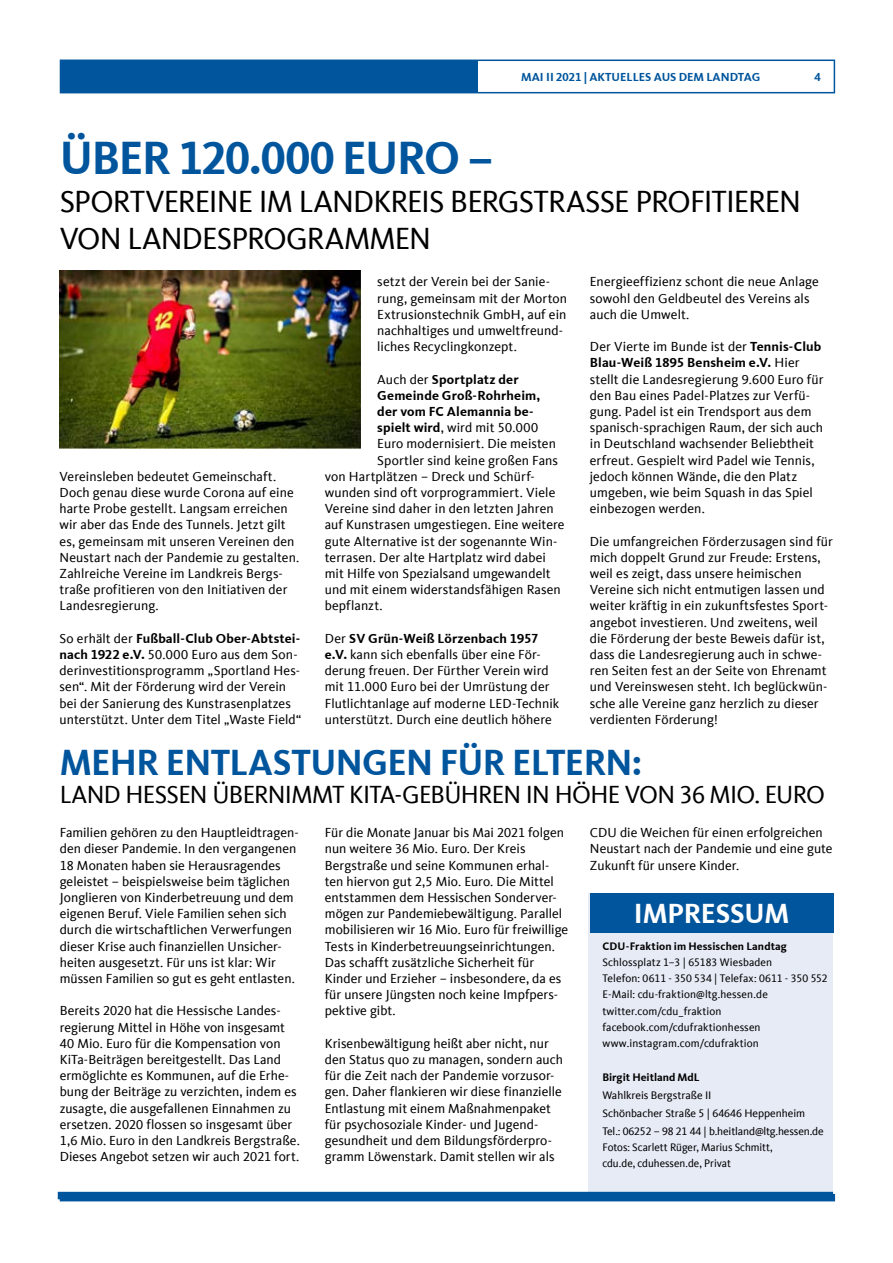
<style>
.page{position:relative;width:893px;height:1263px;background:#fff}
.page>*{position:absolute;margin:0;border:0;box-sizing:border-box;transform-origin:0 0}
.t1{font:700 48px "CDU Kievit Tab";letter-spacing:-.025em;color:#00559d}
.t2{font:700 37.5px "CDU Kievit Tab";letter-spacing:-.015em;color:#00559d}
.t3{font:31.5px/37.5px "CDU Kievit Tab";letter-spacing:-.03em;color:#000}
.t4{font:700 28.5px "CDU Kievit Tab";letter-spacing:-.01em;color:#fff}
.t5{font:25.5px "CDU Kievit Tab";letter-spacing:-.03em;color:#000}
.t6{font:13.5px/16.2px "CDU Kievit Tab";letter-spacing:.005em;color:#000}
.t7{font:700 13.5px "CDU Kievit Tab";letter-spacing:.01em;color:#000}
.t8{font:700 12px "CDU Kievit Tab";color:#00559d}
.t9{font:11.25px/16.4px "CDU Kievit Tab";color:#000}
.t10{font:700 11.25px "CDU Kievit Tab";letter-spacing:.01em;color:#000}
.s1{font-weight:700}
.s2{font-weight:400}
</style>
<div class="page">
<div style="left:589px;top:894px;width:244px;height:300px;background:#e7ebf6"></div>
<div style="left:590px;top:893px;width:243px;height:40px;background:#00559d"></div>
<div style="left:58px;top:1192px;width:775px;height:7px;background:#00559d"></div>
<div style="left:60px;top:1194px;width:775px;height:7px;background:#00559d"></div>
<div style="left:60px;top:60px;width:775px;height:33px;border:2px solid #00559d"></div>
<div style="left:61px;top:60px;width:416px;height:32px;background:#00559d"></div>
<img style="left:60px;top:270px;width:300px;height:178px">
<p class="t8" style="left:521px;top:70px;width:241px">MAI II 2021 | AKTUELLES AUS DEM LANDTAG</p>
<p class="t8" style="left:815px;top:70px;width:8px">4</p>
<h1 class="t1" style="left:60px;top:130px;width:435px">ÜBER 120.000 EURO –</h1>
<h3 class="t3" style="left:60px;top:183px;width:743px">SPORTVEREINE IM LANDKREIS BERGSTRASSE PROFITIEREN<br>VON LANDESPROGRAMMEN</h3>
<p class="t6" style="left:590px;top:274px;width:231px">Energieeffizienz schont die neue Anlage sowohl den Geldbeutel des Vereins als auch die Umwelt.</p>
<p class="t6" style="left:590px;top:339px;width:235px">Der Vierte im Bunde ist der <span class="s1">Tennis-Club Blau-Weiß 1895 Bensheim e.V.</span> Hier stellt die Landesregierung 9.600 Euro für den Bau eines Padel-Platzes zur Verfü&shy;gung. Padel ist ein Trendsport aus dem spanisch-sprachigen Raum, der sich auch in Deutschland wachsender Beliebtheit erfreut. Gespielt wird Padel wie Tennis, jedoch können Wände, die den Platz umgeben, wie beim Squash in das Spiel einbezogen werden.</p>
<p class="t6" style="left:590px;top:533px;width:245px">Die umfangreichen Förderzusagen sind für mich doppelt Grund zur Freude: Erstens, weil es zeigt, dass unsere heimischen Vereine sich nicht entmutigen lassen und weiter kräftig in ein zukunftsfestes Sport&shy;angebot investieren. Und zweitens, weil die Förderung der beste Beweis dafür ist, dass die Landesregierung auch in schwe&shy;ren Seiten fest an der Seite von Ehrenamt und Vereinswesen steht. Ich beglückwün&shy;sche alle Vereine ganz herzlich zu dieser verdienten Förderung!</p>
<p class="t6" style="left:377px;top:274px;width:191px">setzt der Verein bei der Sanie&shy;rung, gemeinsam mit der Morton<br>Extrusionstechnik GmbH, auf ein nachhaltiges und umweltfreund&shy;liches Recyclingkonzept.</p>
<p class="t7" style="left:377px;top:371px;width:143px"><span class="s2">Auch der</span> Sportplatz der</p>
<p class="t7" style="left:377px;top:387px;width:165px">Gemeinde Groß-Rohrheim,</p>
<p class="t7" style="left:377px;top:403px;width:158px">der vom FC Alemannia be-</p>
<p class="t6" style="left:377px;top:420px;width:162px"><span class="s1">spielt wird</span>, wird mit 50.000</p>
<p class="t6" style="left:377px;top:436px;width:180px">Euro modernisiert. Die meisten</p>
<p class="t6" style="left:377px;top:452px;width:182px">Sportler sind keine großen Fans</p>
<p class="t6" style="left:325px;top:468px;width:211px">von Hartplätzen – Dreck und Schürf-</p>
<p class="t6" style="left:325px;top:484px;width:232px">wunden sind oft vorprogrammiert. Viele</p>
<p class="t6" style="left:325px;top:501px;width:230px">Vereine sind daher in den letzten Jahren</p>
<p class="t6" style="left:325px;top:517px;width:241px">auf Kunstrasen umgestiegen. Eine weitere</p>
<p class="t6" style="left:325px;top:533px;width:234px">gute Alternative ist der sogenannte Win-</p>
<p class="t6" style="left:325px;top:549px;width:223px">terrasen. Der alte Hartplatz wird dabei</p>
<p class="t6" style="left:325px;top:565px;width:227px">mit Hilfe von Spezialsand umgewandelt</p>
<p class="t6" style="left:325px;top:582px;width:238px">und mit einem widerstandsfähigen Rasen</p>
<p class="t6" style="left:325px;top:598px;width:59px">bepflanzt.</p>
<p class="t6" style="left:325px;top:630px;width:236px">Der <span class="s1">SV Grün-Weiß Lörzenbach 1957 e.V.</span> kann sich ebenfalls über eine För&shy;derung freuen. Der Fürther Verein wird mit 11.000 Euro bei der Umrüstung der Flutlichtanlage auf moderne LED-Technik unterstützt. Durch eine deutlich höhere</p>
<p class="t6" style="left:60px;top:468px;width:241px">Vereinsleben bedeutet Gemeinschaft.<br>Doch genau diese wurde Corona auf eine harte Probe gestellt. Langsam erreichen wir aber das Ende des Tunnels. Jetzt gilt es, gemeinsam mit unseren Vereinen den Neustart nach der Pandemie zu gestalten.<br>Zahlreiche Vereine im Landkreis Bergs&shy;traße profitieren von den Initiativen der Landesregierung.</p>
<p class="t6" style="left:60px;top:630px;width:243px">So erhält der <span class="s1">Fußball-Club Ober-Abtstei&shy;nach 1922 e.V.</span> 50.000 Euro aus dem Son&shy;derinvestitionsprogramm „Sportland Hes&shy;sen“. Mit der Förderung wird der Verein bei der Sanierung des Kunstrasenplatzes unterstützt. Unter dem Titel „Waste Field“</p>
<h2 class="t2" style="left:60px;top:740px;width:584px">MEHR ENTLASTUNGEN FÜR ELTERN:</h2>
<h3 class="t5" style="left:60px;top:780px;width:767px">LAND HESSEN ÜBERNIMMT KITA-GEBÜHREN IN HÖHE VON 36 MIO. EURO</h3>
<p class="t6" style="left:60px;top:825px;width:240px">Familien gehören zu den Hauptleidtragen&shy;den dieser Pandemie. In den vergangenen 18 Monaten haben sie Herausragendes geleistet – beispielsweise beim täglichen Jonglieren von Kinderbetreuung und dem eigenen Beruf. Viele Familien sehen sich durch die wirtschaftlichen Verwerfungen dieser Krise auch finanziellen Unsicher&shy;heiten ausgesetzt. Für uns ist klar: Wir müssen Familien so gut es geht entlasten.</p>
<p class="t6" style="left:60px;top:1003px;width:242px">Bereits 2020 hat die Hessische Landes&shy;regierung Mittel in Höhe von insgesamt 40 Mio. Euro für die Kompensation von KiTa-Beiträgen bereitgestellt. Das Land ermöglichte es Kommunen, auf die Erhe&shy;bung der Beiträge zu verzichten, indem es zusagte, die ausgefallenen Einnahmen zu ersetzen. 2020 flossen so insgesamt über 1,6 Mio. Euro in den Landkreis Bergstraße.<br>Dieses Angebot setzen wir auch 2021 fort.</p>
<p class="t6" style="left:590px;top:825px;width:244px">CDU die Weichen für einen erfolgreichen<br>Neustart nach der Pandemie und eine gute<br>Zukunft für unsere Kinder.</p>
<p class="t6" style="left:325px;top:825px;width:245px">Für die Monate Januar bis Mai 2021 folgen nun weitere 36 Mio. Euro. Der Kreis Bergstraße und seine Kommunen erhal&shy;ten hiervon gut 2,5 Mio. Euro. Die Mittel entstammen dem Hessischen Sonderver&shy;mögen zur Pandemiebewältigung. Parallel mobilisieren wir 16 Mio. Euro für freiwillige Tests in Kinderbetreuungseinrichtungen.<br>Das schafft zusätzliche Sicherheit für Kinder und Erzieher – insbesondere, da es für unsere Jüngsten noch keine Impfpers&shy;pektive gibt.</p>
<p class="t6" style="left:325px;top:1035px;width:240px">Krisenbewältigung heißt aber nicht, nur den Status quo zu managen, sondern auch für die Zeit nach der Pandemie vorzusor&shy;gen. Daher flankieren wir diese finanzielle Entlastung mit einem Maßnahmenpaket für psychosoziale Kinder- und Jugend&shy;gesundheit und dem Bildungsförderpro&shy;gramm Löwenstark. Damit stellen wir als</p>
<h3 class="t4" style="left:634px;top:897px;width:157px">IMPRESSUM</h3>
<p class="t10" style="left:602px;top:939px;width:186px">CDU-Fraktion im Hessischen Landtag</p>
<p class="t9" style="left:602px;top:954px;width:227px">Schlossplatz 1–3 | 65183 Wiesbaden<br>Telefon: 0611 - 350 534 | Telefax: 0611 - 350 552<br>E-Mail: cdu-fraktion@ltg.hessen.de twitter.com/cdu_fraktion facebook.com/cdufraktionhessen www.instagram.com/cdufraktion</p>
<p class="t10" style="left:602px;top:1071px;width:99px">Birgit Heitland MdL</p>
<p class="t9" style="left:602px;top:1086px;width:223px;line-height:17.9px">Wahlkreis Bergstraße II<br>Schönbacher Straße 5 | 64646 Heppenheim<br>Tel.: 06252 – 98 21 44 | b.heitland@ltg.hessen.de</p>
<p class="t9" style="left:602px;top:1139px;width:172px">Fotos: Scarlett Rüger, Marius Schmitt, cdu.de, cduhessen.de, Privat</p>
</div>
